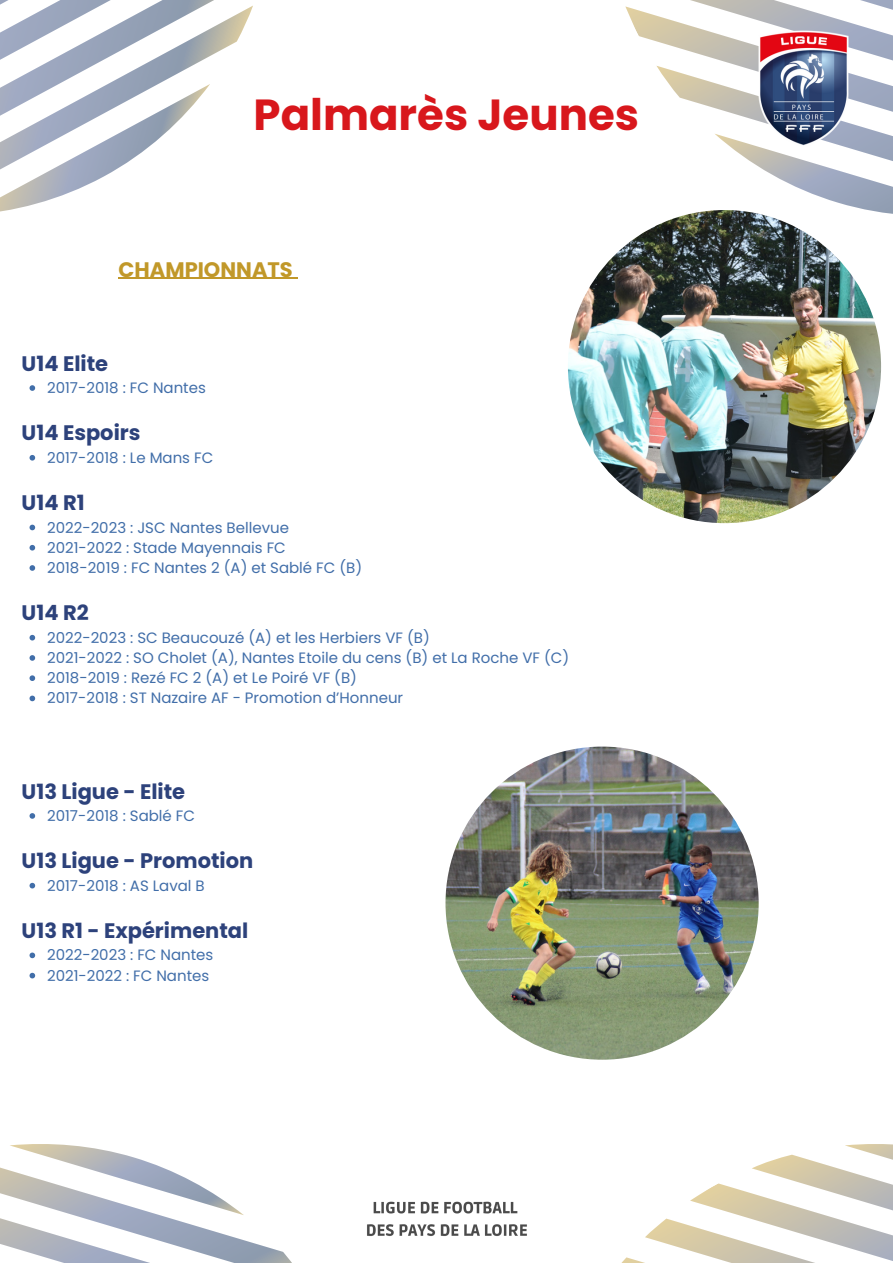
<style>
.page{position:relative;width:893px;height:1264px;background:#fff}
.page>*{position:absolute;margin:0;border:0;box-sizing:border-box;transform-origin:0 0}
.t1{font:700 43.5px "Poppins";color:#d8171c}
.t2{font:700 21px "Poppins";color:#2d427b}
.t3{font:700 21px "Poppins";color:#c19829}
.t4{font:15px "Poppins";color:#416ea9}
</style>
<div class="page">
<img style="left:378px;top:1201px;width:149px;height:35px">
<svg style="left:737px;top:187px;width:155px;height:118px"></svg>
<svg style="left:625px;top:6px;width:267px;height:181px"></svg>
<svg style="left:634px;top:0;width:258px;height:135px"></svg>
<img style="left:758px;top:30px;width:90px;height:119px">
<svg style="left:0;top:1144px;width:377px;height:118px"></svg>
<svg style="left:605px;top:1055px;width:287px;height:207px"></svg>
<svg style="left:233px;top:5px;width:20px;height:39px"></svg>
<svg style="left:0;top:162px;width:128px;height:50px"></svg>
<svg style="left:0;top:0;width:233px;height:162px"></svg>
<img style="left:568px;top:210px;width:313px;height:313px;border-radius:50%">
<img style="left:445px;top:746px;width:313px;height:313px;border-radius:50%">
<svg style="left:30px;top:385px;width:5px;height:6px"></svg>
<svg style="left:30px;top:455px;width:5px;height:5px"></svg>
<svg style="left:30px;top:524px;width:5px;height:6px"></svg>
<svg style="left:30px;top:545px;width:5px;height:5px"></svg>
<svg style="left:30px;top:565px;width:5px;height:6px"></svg>
<svg style="left:30px;top:635px;width:5px;height:5px"></svg>
<svg style="left:30px;top:655px;width:5px;height:5px"></svg>
<svg style="left:30px;top:675px;width:5px;height:6px"></svg>
<svg style="left:30px;top:695px;width:5px;height:6px"></svg>
<hr style="left:119px;top:278px;width:174px;height:1px;background:#c19829">
<svg style="left:30px;top:813px;width:5px;height:5px"></svg>
<svg style="left:30px;top:882px;width:5px;height:6px"></svg>
<svg style="left:30px;top:952px;width:5px;height:6px"></svg>
<svg style="left:30px;top:972px;width:5px;height:6px"></svg>
<p class="t1" style="left:253px;top:84px;width:387px">Palmarès Jeunes</p>
<p class="t3" style="left:119px;top:254px;width:176px">CHAMPIONNATS</p>
<p class="t2" style="left:22px;top:348px;width:88px">U14 Elite</p>
<p class="t4" style="left:47px;top:377px;width:160px">2017-2018 : FC Nantes</p>
<p class="t2" style="left:22px;top:418px;width:120px">U14 Espoirs</p>
<p class="t4" style="left:47px;top:447px;width:168px">2017-2018 : Le Mans FC</p>
<p class="t2" style="left:22px;top:488px;width:64px">U14 R1</p>
<p class="t4" style="left:47px;top:517px;width:243px">2022-2023 : JSC Nantes Bellevue</p>
<p class="t4" style="left:47px;top:537px;width:240px">2021-2022 : Stade Mayennais FC</p>
<p class="t4" style="left:47px;top:557px;width:316px">2018-2019 : FC Nantes 2 (A) et Sablé FC (B)</p>
<p class="t2" style="left:22px;top:598px;width:68px">U14 R2</p>
<p class="t4" style="left:47px;top:627px;width:384px">2022-2023 : SC Beaucouzé (A) et les Herbiers VF (B)</p>
<p class="t4" style="left:47px;top:647px;width:523px">2021-2022 : SO Cholet (A), Nantes Etoile du cens (B) et La Roche VF (C)</p>
<p class="t4" style="left:47px;top:667px;width:311px">2018-2019 : Rezé FC 2 (A) et Le Poiré VF (B)</p>
<p class="t4" style="left:47px;top:687px;width:357px">2017-2018 : ST Nazaire AF - Promotion d’Honneur</p>
<p class="t2" style="left:22px;top:776px;width:165px">U13 Ligue - Elite</p>
<p class="t4" style="left:47px;top:805px;width:149px">2017-2018 : Sablé FC</p>
<p class="t2" style="left:22px;top:846px;width:233px">U13 Ligue - Promotion</p>
<p class="t4" style="left:47px;top:875px;width:159px">2017-2018 : AS Laval B</p>
<p class="t2" style="left:22px;top:915px;width:228px">U13 R1 - Expérimental</p>
<p class="t4" style="left:47px;top:944px;width:168px">2022-2023 : FC Nantes</p>
<p class="t4" style="left:47px;top:964px;width:164px">2021-2022 : FC Nantes</p>
</div>
